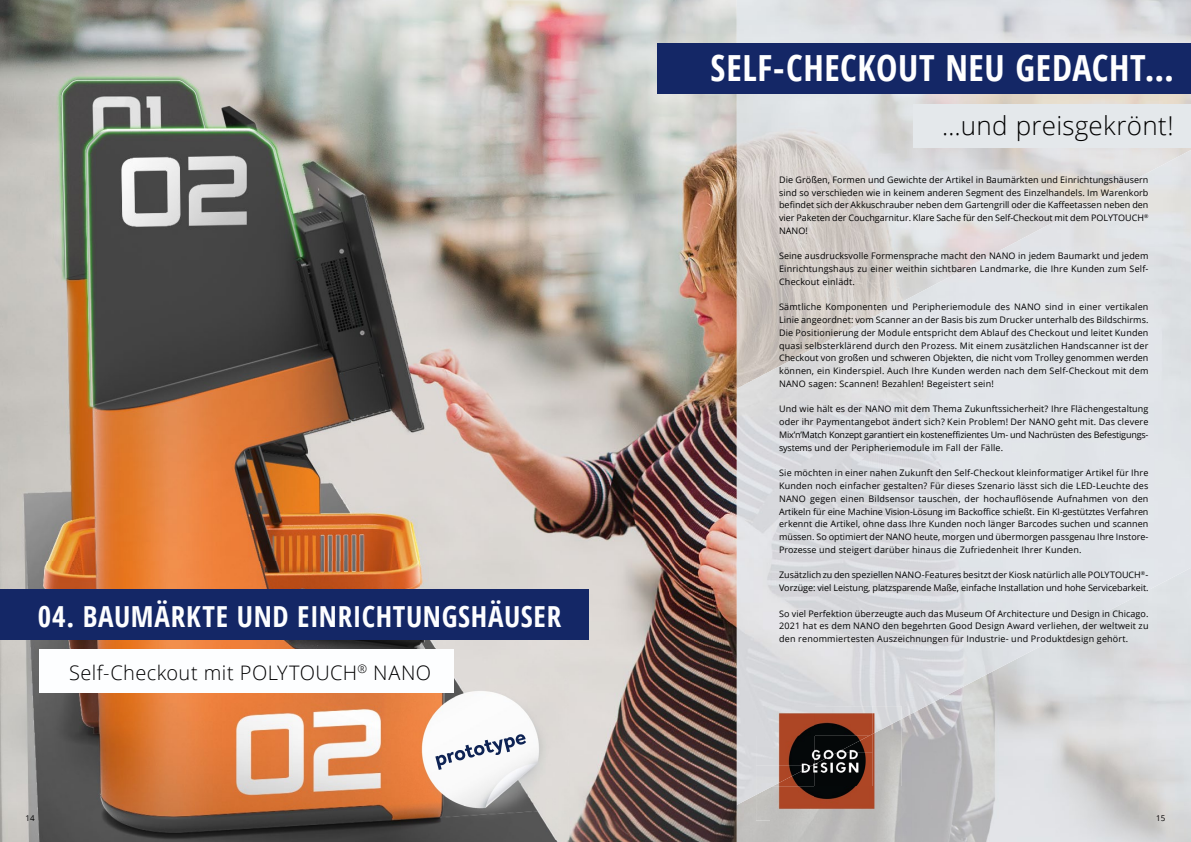
<style>
.page{position:relative;width:1191px;height:842px;background:#fff}
.page>*{position:absolute;margin:0;border:0;box-sizing:border-box;transform-origin:0 0}
.t1{font:700 condensed 36px "Open Sans";letter-spacing:.02em;color:#fff}
.t2{font:700 condensed 29px "Open Sans";letter-spacing:.02em;color:#fdfeff}
.t3{font:300 26px "Open Sans";letter-spacing:.015em;color:#000}
.t4{font:300 20px "Open Sans";letter-spacing:.02em;color:#000}
.t5{font:9px/12.8px "Open Sans";letter-spacing:.02em;color:#000;text-align:justify}
.t6{font:9px/12.8px "Open Sans";letter-spacing:-.01em;color:#000}
.t7{font:8px "Open Sans";color:#000}
</style>
<div class="page">
<img style="left:0;top:0;width:561px;height:561px">
<img style="left:561px;top:0;width:176px;height:842px">
<img style="left:0;top:561px;width:420px;height:281px">
<div style="left:420px;top:561px;width:142px;height:112px;background:#dcd8d4"></div>
<img style="left:420px;top:839px;width:142px;height:3px">
<img style="left:737px;top:0;width:279px;height:150px">
<img style="left:982px;top:805px;width:70px;height:37px">
<img style="left:911px;top:805px;width:71px;height:37px">
<img style="left:876px;top:805px;width:35px;height:37px">
<img style="left:737px;top:150px;width:454px;height:655px">
<img style="left:402px;top:673px;width:166px;height:166px">
<svg style="left:435px;top:734px;width:91px;height:36px"></svg>
<div style="left:657px;top:43px;width:534px;height:51px;background:#142766"></div>
<div style="left:913px;top:104px;width:278px;height:43px;background:#e4e8eb"></div>
<div style="left:0;top:589px;width:589px;height:50px;background:#142766"></div>
<div style="left:39px;top:649px;width:414px;height:44px;background:#fdfeff"></div>
<img style="left:869px;top:736px;width:3px;height:17px">
<img style="left:872px;top:734px;width:29px;height:53px">
<img style="left:813px;top:765px;width:1px;height:22px">
<img style="left:814px;top:753px;width:58px;height:34px">
<img style="left:756px;top:787px;width:145px;height:34px">
<img style="left:756px;top:706px;width:116px;height:30px">
<img style="left:872px;top:706px;width:29px;height:28px">
<img style="left:756px;top:736px;width:113px;height:29px">
<img style="left:756px;top:765px;width:57px;height:30px">
<h2 class="t2" style="left:38px;top:596px;width:525px">04. BAUMÄRKTE UND EINRICHTUNGSHÄUSER</h2>
<h3 class="t4" style="left:69px;top:659px;width:363px">Self-Checkout mit POLYTOUCH<sup>®</sup> NANO</h3>
<h1 class="t1" style="left:710px;top:43px;width:465px">SELF-CHECKOUT NEU GEDACHT…</h1>
<h3 class="t3" style="left:942px;top:107px;width:233px">…und preisgekrönt!</h3>
<p class="t5" style="left:779px;top:173px;width:371px">Die Größen, Formen und Gewichte der Artikel in Baumärkten und Einrichtungshäusern sind so verschieden wie in keinem anderen Segment des Einzelhandels. Im Warenkorb befindet sich der Akkuschrauber neben dem Gartengrill oder die Kaffeetassen neben den vier Paketen der Couchgarnitur. Klare Sache für den Self-Checkout mit dem POLYTOUCH<sup>® </sup>NANO!</p>
<p class="t5" style="left:779px;top:249px;width:371px">Seine ausdrucksvolle Formensprache macht den NANO in jedem Baumarkt und jedem Einrichtungshaus zu einer weithin sichtbaren Landmarke, die Ihre Kunden zum Self-Checkout einlädt.</p>
<p class="t5" style="left:779px;top:300px;width:371px">Sämtliche Komponenten und Peripheriemodule des NANO sind in einer vertikalen Linie angeordnet: vom Scanner an der Basis bis zum Drucker unterhalb des Bildschirms.<br>Die Positionierung der Module entspricht dem Ablauf des Checkout und leitet Kunden quasi selbsterklärend durch den Prozess. Mit einem zusätzlichen Handscanner ist der Checkout von großen und schweren Objekten, die nicht vom Trolley genommen werden können, ein Kinderspiel. Auch Ihre Kunden werden nach dem Self-Checkout mit dem NANO sagen: Scannen! Bezahlen! Begeistert sein!</p>
<p class="t5" style="left:779px;top:403px;width:371px">Und wie hält es der NANO mit dem Thema Zukunftssicherheit? Ihre Flächengestaltung oder ihr Paymentangebot ändert sich? Kein Problem! Der NANO geht mit. Das clevere Mix’n’Match Konzept garantiert ein kosteneffizientes Um- und Nachrüsten des Befestigungs&shy;systems und der Peripheriemodule im Fall der Fälle.</p>
<p class="t5" style="left:779px;top:466px;width:371px">Sie möchten in einer nahen Zukunft den Self-Checkout kleinformatiger Artikel für Ihre Kunden noch einfacher gestalten? Für dieses Szenario lässt sich die LED-Leuchte des NANO gegen einen Bildsensor tauschen, der hochauflösende Aufnahmen von den Artikeln für eine Machine Vision-Lösung im Backoffice schießt. Ein KI-gestütztes Verfahren erkennt die Artikel, ohne dass Ihre Kunden noch länger Barcodes suchen und scannen müssen. So optimiert der NANO heute, morgen und übermorgen passgenau Ihre Instore-Prozesse und steigert darüber hinaus die Zufriedenheit Ihrer Kunden.</p>
<p class="t6" style="left:779px;top:568px;width:371px">Zusätzlich zu den speziellen NANO-Features besitzt der Kiosk natürlich alle POLYTOUCH<sup>®</sup>-<br>Vorzüge: viel Leistung, platzsparende Maße, einfache Installation und hohe Servicebarkeit.</p>
<p class="t5" style="left:779px;top:607px;width:371px">So viel Perfektion überzeugte auch das Museum Of Architecture und Design in Chicago.<br>2021 hat es dem NANO den begehrten Good Design Award verliehen, der weltweit zu den renommiertesten Auszeichnungen für Industrie- und Produktdesign gehört.</p>
<p class="t7" style="left:26px;top:812px;width:11px">14</p>
<p class="t7" style="left:1156px;top:812px;width:11px">15</p>
</div>
